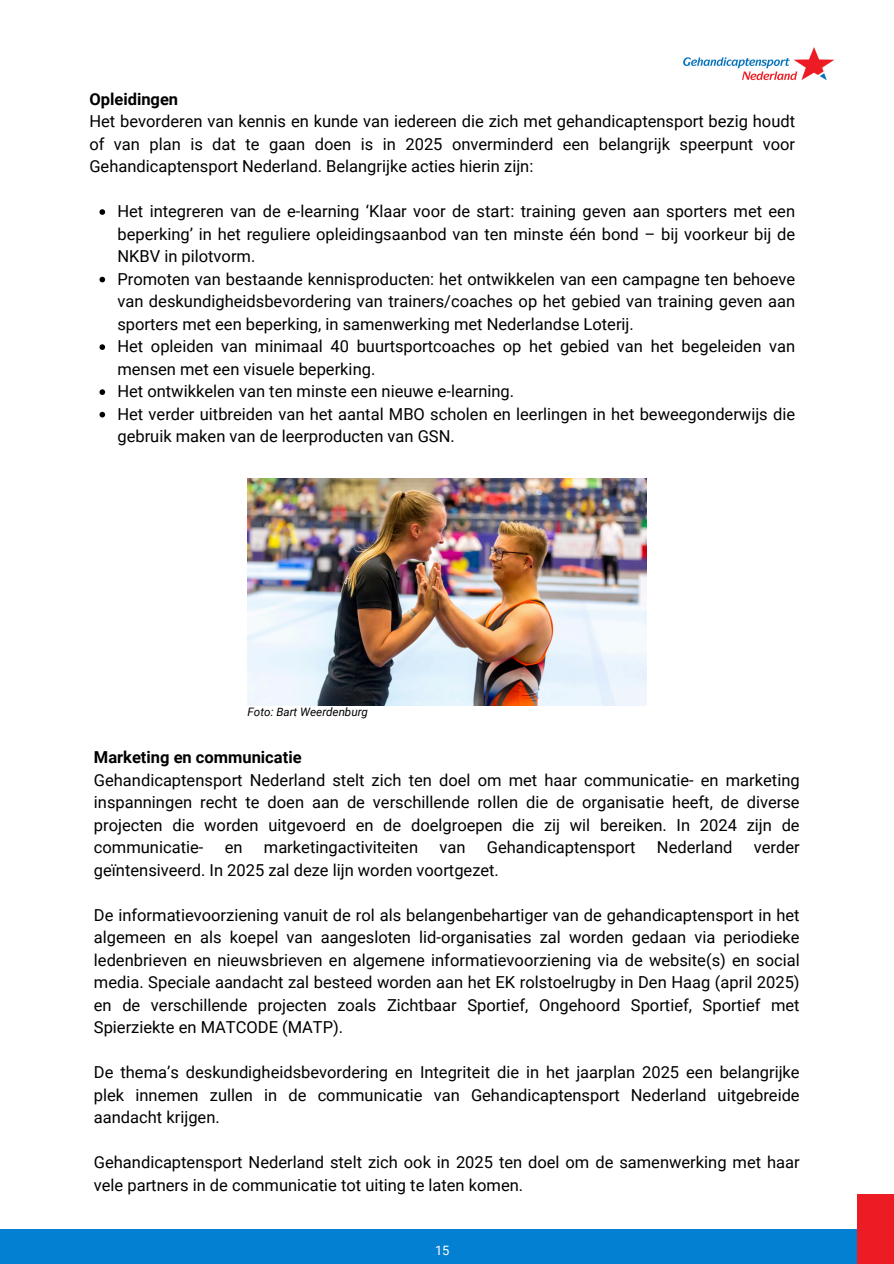
<style>
.page{position:relative;width:894px;height:1264px;background:#fff}
.page>*{position:absolute;margin:0;border:0;box-sizing:border-box;transform-origin:0 0}
.t1{font:16.5px/22.5px "Roboto";color:#000}
.t2{font:12.9px "Roboto";color:#fff}
.t3{font:italic 11.7px "Roboto";color:#000}
.s1{font-weight:700}
</style>
<div class="page">
<div style="left:0;top:1229px;width:893px;height:34px;background:#0380d1"></div>
<div style="left:856px;top:1194px;width:37px;height:69px;background:#ed1c24"></div>
<img style="left:683px;top:47px;width:152px;height:34px">
<svg style="left:99px;top:209px;width:6px;height:6px"></svg>
<svg style="left:99px;top:277px;width:6px;height:5px"></svg>
<svg style="left:99px;top:344px;width:6px;height:6px"></svg>
<svg style="left:99px;top:389px;width:6px;height:6px"></svg>
<svg style="left:99px;top:412px;width:6px;height:5px"></svg>
<img style="left:247px;top:478px;width:399px;height:227px">
<p class="t1" style="left:89px;top:88px;width:707px"><span class="s1">Opleidingen<br></span>Het bevorderen van kennis en kunde van iedereen die zich met gehandicaptensport bezig houdt of van plan is dat te gaan doen is in 2025 onverminderd een belangrijk speerpunt voor Gehandicaptensport Nederland. Belangrijke acties hierin zijn:</p>
<h1 class="t1" style="left:117px;top:200px;width:679px;text-align:justify">Het integreren van de e-learning ‘Klaar voor de start: training geven aan sporters met een beperking’ in het reguliere opleidingsaanbod van ten minste één bond – bij voorkeur bij de NKBV in pilotvorm.</h1>
<p class="t1" style="left:117px;top:268px;width:679px;text-align:justify">Promoten van bestaande kennisproducten: het ontwikkelen van een campagne ten behoeve van deskundigheidsbevordering van trainers/coaches op het gebied van training geven aan sporters met een beperking, in samenwerking met Nederlandse Loterij.</p>
<p class="t1" style="left:117px;top:335px;width:679px">Het opleiden van minimaal 40 buurtsportcoaches op het gebied van het begeleiden van mensen met een visuele beperking.</p>
<p class="t1" style="left:117px;top:380px;width:398px">Het ontwikkelen van ten minste een nieuwe e-learning.</p>
<p class="t1" style="left:117px;top:403px;width:679px">Het verder uitbreiden van het aantal MBO scholen en leerlingen in het beweegonderwijs die gebruik maken van de leerproducten van GSN.</p>
<p class="t3" style="left:247px;top:705px;width:122px">Foto: Bart Weerdenburg</p>
<p class="t1" style="left:94px;top:746px;width:707px"><span class="s1">Marketing en communicatie<br></span>Gehandicaptensport Nederland stelt zich ten doel om met haar communicatie- en marketing inspanningen recht te doen aan de verschillende rollen die de organisatie heeft, de diverse projecten die worden uitgevoerd en de doelgroepen die zij wil bereiken. In 2024 zijn de communicatie-</p>
<p class="t1" style="left:225px;top:836px;width:19px">en</p>
<p class="t1" style="left:264px;top:836px;width:156px">marketingactiviteiten</p>
<p class="t1" style="left:439px;top:836px;width:28px">van</p>
<p class="t1" style="left:486px;top:836px;width:150px">Gehandicaptensport</p>
<p class="t1" style="left:656px;top:836px;width:77px">Nederland</p>
<p class="t1" style="left:753px;top:836px;width:47px">verder</p>
<p class="t1" style="left:94px;top:858px;width:406px">geïntensiveerd. In 2025 zal deze lijn worden voortgezet.</p>
<p class="t1" style="left:94px;top:903px;width:707px;text-align:justify">De informatievoorziening vanuit de rol als belangenbehartiger van de gehandicaptensport in het algemeen en als koepel van aangesloten lid-organisaties zal worden gedaan via periodieke ledenbrieven en nieuwsbrieven en algemene informatievoorziening via de website(s) en social media. Speciale aandacht zal besteed worden aan het EK rolstoelrugby in Den Haag (april 2025) en de verschillende projecten zoals Zichtbaar Sportief, Ongehoord Sportief, Sportief met Spierziekte en MATCODE (MATP).</p>
<h1 class="t1" style="left:94px;top:1061px;width:707px;text-align:justify">De thema’s deskundigheidsbevordering en Integriteit die in het jaarplan 2025 een belangrijke plek innemen zullen in de communicatie van Gehandicaptensport Nederland uitgebreide aandacht krijgen.</h1>
<h1 class="t1" style="left:94px;top:1151px;width:707px">Gehandicaptensport Nederland stelt zich ook in 2025 ten doel om de samenwerking met haar vele partners in de communicatie tot uiting te laten komen.</h1>
<h1 class="t2" style="left:435px;top:1242px;width:16px">15</h1>
</div>
